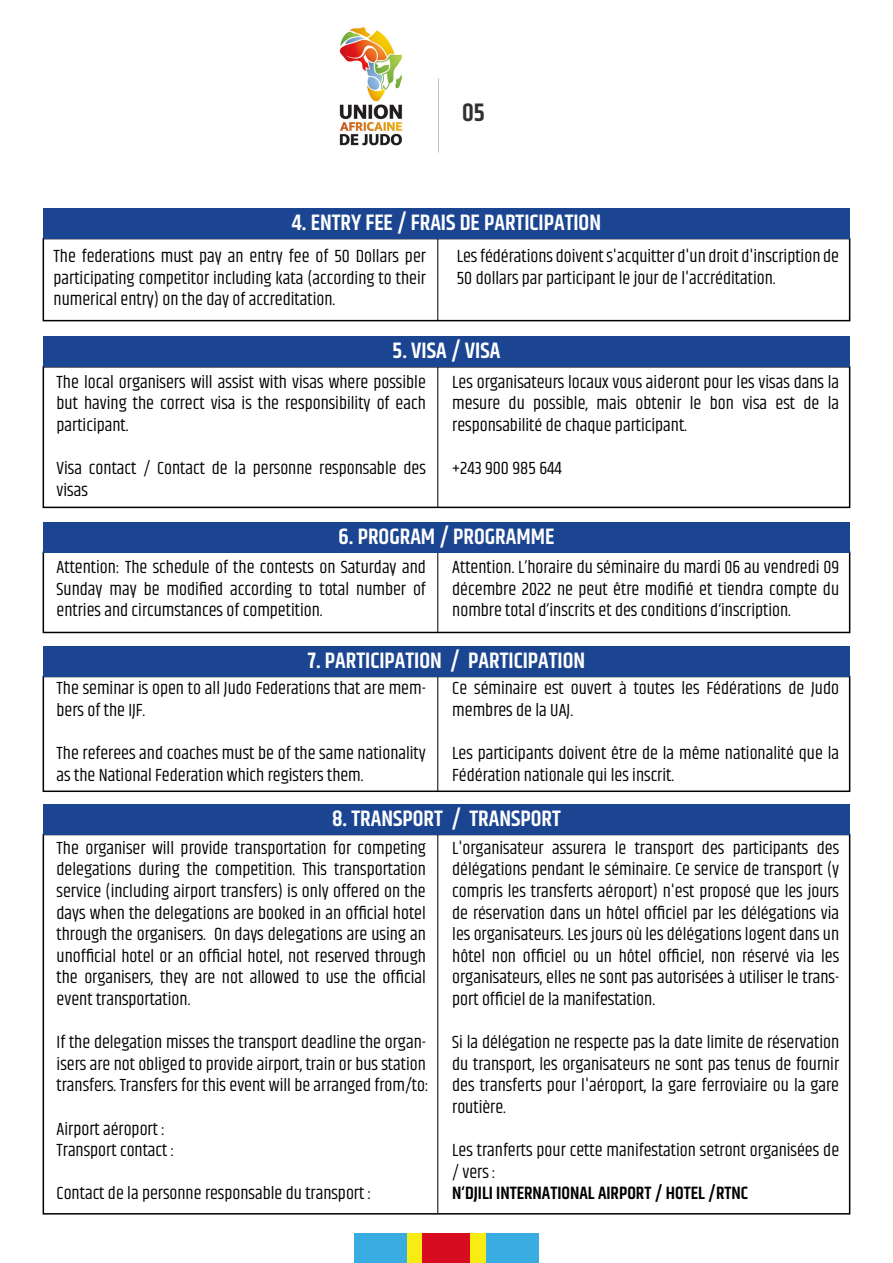
<style>
.page{position:relative;width:893px;height:1263px;background:#fff}
.page>*{position:absolute;margin:0;border:0;box-sizing:border-box;transform-origin:0 0}
.t1{font:600 25.5px "Khand";color:#303030}
.t2{font:600 22.5px "Khand";color:#fff}
.t3{font:18px/21.6px "Khand";color:#000}
.t4{font:600 18px "Khand";color:#000}
</style>
<div class="page">
<hr style="left:437px;top:239px;width:1px;height:82px;background:#000">
<div style="left:43px;top:238px;width:807px;height:83px;border:2px solid #000"></div>
<div style="left:354px;top:1233px;width:185px;height:30px;background:#39ade1"></div>
<div style="left:407px;top:1233px;width:79px;height:30px;background:#f7ed12"></div>
<div style="left:423px;top:1233px;width:47px;height:30px;background:#d80c21"></div>
<img style="left:339px;top:27px;width:64px;height:119px">
<div style="left:43px;top:208px;width:807px;height:31px;background:#1b4591"></div>
<hr style="left:437px;top:367px;width:1px;height:140px;background:#000">
<div style="left:43px;top:366px;width:807px;height:142px;border:2px solid #000"></div>
<div style="left:43px;top:337px;width:807px;height:30px;background:#1b4591"></div>
<hr style="left:437px;top:552px;width:1px;height:80px;background:#000">
<div style="left:43px;top:551px;width:807px;height:82px;border:2px solid #000"></div>
<div style="left:43px;top:522px;width:807px;height:30px;background:#1b4591"></div>
<hr style="left:437px;top:676px;width:1px;height:115px;background:#000">
<div style="left:43px;top:676px;width:807px;height:116px;border:2px solid #000"></div>
<div style="left:43px;top:646px;width:807px;height:30px;background:#1b4591"></div>
<hr style="left:437px;top:834px;width:1px;height:380px;background:#000">
<div style="left:43px;top:834px;width:807px;height:380px;border:2px solid #000"></div>
<div style="left:43px;top:804px;width:807px;height:30px;background:#1b4591"></div>
<h1 class="t1" style="left:462px;top:95px;width:24px">05</h1>
<p class="t2" style="left:292px;top:207px;width:311px">4. ENTRY FEE / FRAIS DE PARTICIPATION</p>
<p class="t3" style="left:54px;top:247px;width:374px;text-align:justify">The federations must pay an entry fee of 50 Dollars per participating competitor including kata (according to their numerical entry) on the day of accreditation.</p>
<p class="t3" style="left:457px;top:247px;width:384px">Les fédérations doivent s'acquitter d'un droit d'inscription de<br>50 dollars par participant le jour de l'accréditation.</p>
<p class="t2" style="left:393px;top:336px;width:109px">5. VISA / VISA</p>
<p class="t3" style="left:57px;top:372px;width:371px;text-align:justify">The local organisers will assist with visas where possible but having the correct visa is the responsibility of each participant.</p>
<p class="t3" style="left:57px;top:458px;width:371px">Visa contact / Contact de la personne responsable des visas</p>
<p class="t3" style="left:452px;top:372px;width:388px;text-align:justify">Les organisateurs locaux vous aideront pour les visas dans la mesure du possible, mais obtenir le bon visa est de la responsabilité de chaque participant.</p>
<p class="t3" style="left:452px;top:458px;width:111px">+243 900 985 644</p>
<p class="t2" style="left:339px;top:521px;width:217px">6. PROGRAM / PROGRAMME</p>
<p class="t3" style="left:57px;top:557px;width:371px;text-align:justify">Attention: The schedule of the contests on Saturday and Sunday may be modified according to total number of entries and circumstances of competition.</p>
<p class="t3" style="left:452px;top:557px;width:388px;text-align:justify">Attention. L’horaire du séminaire du mardi 06 au vendredi 09 décembre 2022 ne peut être modifié et tiendra compte du nombre total d’inscrits et des conditions d‘inscription.</p>
<p class="t2" style="left:308px;top:645px;width:279px">7. PARTICIPATION / PARTICIPATION</p>
<p class="t3" style="left:57px;top:678px;width:371px">The seminar is open to all Judo Federations that are mem&shy;bers of the IJF.</p>
<p class="t3" style="left:57px;top:743px;width:371px">The referees and coaches must be of the same nationality as the National Federation which registers them.</p>
<p class="t3" style="left:452px;top:678px;width:388px">Ce séminaire est ouvert à toutes les Fédérations de Judo membres de la UAJ.</p>
<p class="t3" style="left:452px;top:743px;width:388px">Les participants doivent être de la même nationalité que la<br>Fédération nationale qui les inscrit.</p>
<p class="t2" style="left:332px;top:803px;width:230px">8. TRANSPORT / TRANSPORT</p>
<p class="t3" style="left:57px;top:838px;width:371px;text-align:justify">The organiser will provide transportation for competing delegations during the competition. This transportation service (including airport transfers) is only offered on the days when the delegations are booked in an official hotel through the organisers. On days delegations are using an unofficial hotel or an official hotel, not reserved through the organisers, they are not allowed to use the official event transportation.</p>
<p class="t3" style="left:57px;top:1032px;width:374px">If the delegation misses the transport deadline the organ&shy;isers are not obliged to provide airport, train or bus station transfers. Transfers for this event will be arranged from/to:</p>
<p class="t3" style="left:57px;top:1119px;width:119px">Airport aéroport :<br>Transport contact :</p>
<p class="t3" style="left:57px;top:1184px;width:316px">Contact de la personne responsable du transport :</p>
<p class="t3" style="left:452px;top:838px;width:388px;text-align:justify">L'organisateur assurera le transport des participants des délégations pendant le séminaire. Ce service de transport (y compris les transferts aéroport) n'est proposé que les jours de réservation dans un hôtel officiel par les délégations via les organisateurs. Les jours où les délégations logent dans un hôtel non officiel ou un hôtel officiel, non réservé via les organisateurs, elles ne sont pas autorisées à utiliser le trans&shy;port officiel de la manifestation.</p>
<p class="t3" style="left:452px;top:1032px;width:388px;text-align:justify">Si la délégation ne respecte pas la date limite de réservation du transport, les organisateurs ne sont pas tenus de fournir des transferts pour l'aéroport, la gare ferroviaire ou la gare routière.</p>
<p class="t3" style="left:452px;top:1140px;width:388px">Les tranferts pour cette manifestation setront organisées de / vers :</p>
<p class="t4" style="left:452px;top:1181px;width:297px">N‘DJILI INTERNATIONAL AIRPORT / HOTEL /RTNC</p>
</div>
